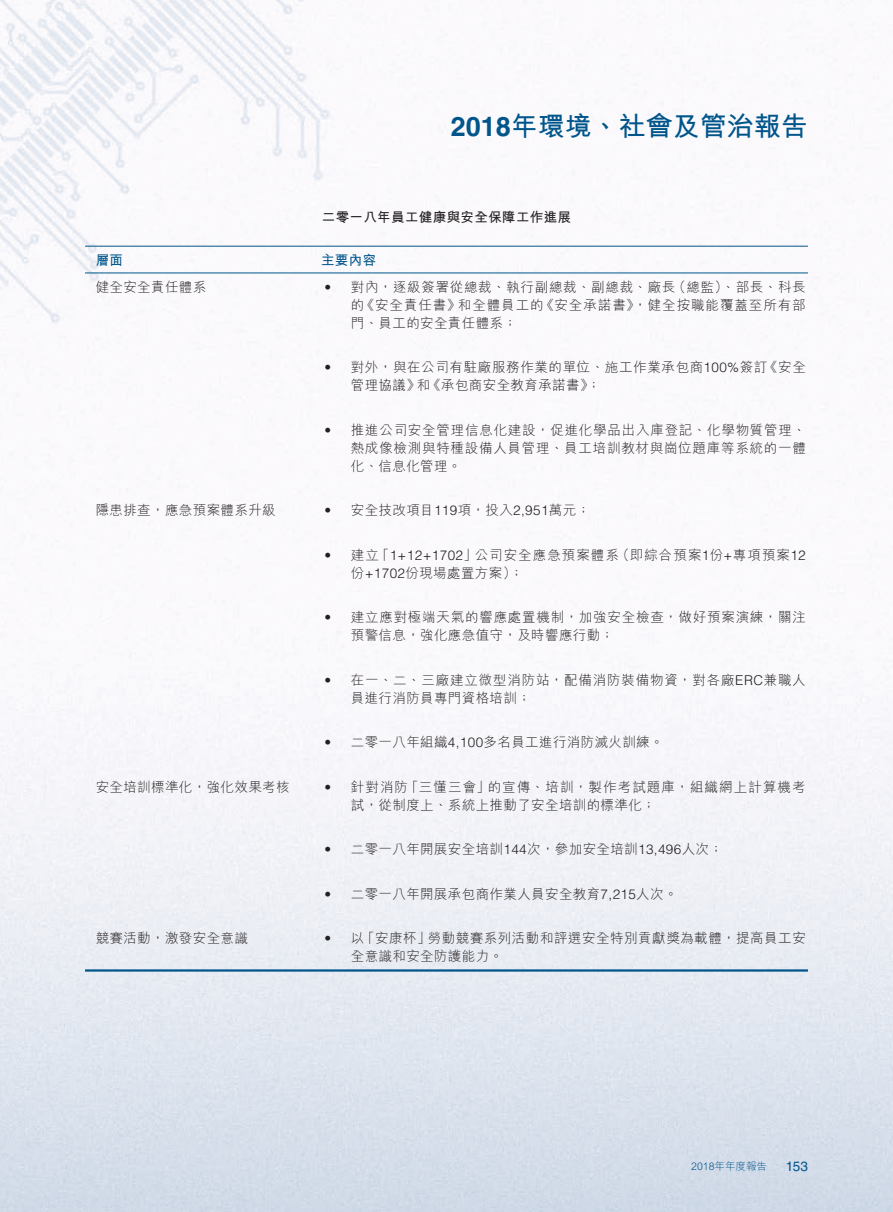
<style>
.page{position:relative;width:893px;height:1212px;background:#fff}
.page>*{position:absolute;margin:0;border:0;box-sizing:border-box;transform-origin:0 0}
.t1{font:700 27px "M Hei HK";color:#00558b}
.t2{font:300 13.5px/18px "M Hei HK";letter-spacing:.04em;color:#231f20;text-align:justify}
.t3{font:300 13.5px/18px "M Hei HK";letter-spacing:.06em;color:#231f20}
.t4{font:300 13.5px/18px "M Hei HK";letter-spacing:.08em;color:#231f20}
.t5{font:300 13.5px/18px "M Hei HK";letter-spacing:.075em;color:#231f20}
.t6{font:700 13.5px "M Hei HK";letter-spacing:.03em;color:#231f20}
.t7{font:700 13.5px "M Hei HK";letter-spacing:.03em;color:#00558b}
.t8{font:13.5px "Helvetica LT Std";color:#00558b}
.t9{font:300 10.5px "M Hei HK";color:#00558b}
.s1{font-family:"Helvetica LT Std"}
</style>
<div class="page">
<img style="left:0;top:0;width:893px;height:1212px">
<hr style="left:85px;top:246px;width:234px;height:1px;background:#00558b">
<hr style="left:319px;top:246px;width:489px;height:1px;background:#00558b">
<hr style="left:85px;top:273px;width:234px;height:1px;background:#00558b">
<hr style="left:319px;top:273px;width:489px;height:1px;background:#00558b">
<hr style="left:85px;top:969px;width:234px;height:2px;background:#00558b">
<hr style="left:319px;top:969px;width:489px;height:2px;background:#00558b">
<h1 class="t1" style="left:451px;top:107px;width:359px"><span class="s1">2018</span>年環境、社會及管治報告</h1>
<p class="t6" style="left:322px;top:208px;width:251px">二零一八年員工健康與安全保障工作進展</p>
<p class="t7" style="left:96px;top:250px;width:29px">層面</p>
<p class="t7" style="left:321px;top:250px;width:57px">主要內容</p>
<p class="t2" style="left:96px;top:277px;width:112px">健全安全責任體系</p>
<p class="t2" style="left:351px;top:277px;width:456px;text-indent:-26px"><span class="s1">•</span> 對內，逐級簽署從總裁、執行副總裁、副總裁、廠長（總監）、部長、科長的《安全責任書》和全體員工的《安全承諾書》，健全按職能覆蓋至所有部門、員工的安全責任體系；</p>
<p class="t2" style="left:351px;top:358px;width:456px;text-indent:-26px"><span class="s1">•</span> 對外，與在公司有駐廠服務作業的單位、施工作業承包商<span class="s1">100%</span>簽訂《安全管理協議》和《承包商安全教育承諾書》；</p>
<p class="t2" style="left:351px;top:420px;width:457px;text-indent:-26px"><span class="s1">•</span> 推進公司安全管理信息化建設，促進化學品出入庫登記、化學物質管理、熱成像檢測與特種設備人員管理、員工培訓教材與崗位題庫等系統的一體化、信息化管理。</p>
<p class="t2" style="left:96px;top:501px;width:182px">隱患排查，應急預案體系升級</p>
<p class="t2" style="left:324px;top:501px;width:267px"><span class="s1">•</span> 安全技改項目<span class="s1">119</span>項，投入<span class="s1">2,951</span>萬元；</p>
<p class="t5" style="left:351px;top:545px;width:456px;text-indent:-26px"><span class="s1">•</span> 建立「<span class="s1">1+12+1702</span>」公司安全應急預案體系（即綜合預案<span class="s1">1</span>份<span class="s1">+</span>專項預案<span class="s1">12</span>份<span class="s1">+1702</span>份現場處置方案）；</p>
<p class="t3" style="left:351px;top:608px;width:457px;text-indent:-26px"><span class="s1">•</span> 建立應對極端天氣的響應處置機制，加強安全檢查，做好預案演練，關注預警信息，強化應急值守，及時響應行動；</p>
<p class="t3" style="left:351px;top:670px;width:456px;text-indent:-26px"><span class="s1">•</span> 在一、二、三廠建立微型消防站，配備消防裝備物資，對各廠<span class="s1">ERC</span>兼職人員進行消防員專門資格培訓；</p>
<p class="t2" style="left:324px;top:733px;width:341px"><span class="s1">•</span> 二零一八年組織<span class="s1">4,100</span>多名員工進行消防滅火訓練。</p>
<p class="t2" style="left:96px;top:777px;width:195px">安全培訓標準化，強化效果考核</p>
<p class="t4" style="left:351px;top:777px;width:456px;text-indent:-26px"><span class="s1">•</span> 針對消防「三懂三會」的宣傳、培訓，製作考試題庫，組織網上計算機考試，從制度上、系統上推動了安全培訓的標準化；</p>
<p class="t2" style="left:324px;top:840px;width:400px"><span class="s1">•</span> 二零一八年開展安全培訓<span class="s1">144</span>次，參加安全培訓<span class="s1">13,496</span>人次；</p>
<p class="t2" style="left:324px;top:884px;width:355px"><span class="s1">•</span> 二零一八年開展承包商作業人員安全教育<span class="s1">7,215</span>人次。</p>
<p class="t2" style="left:96px;top:929px;width:154px">競賽活動，激發安全意識</p>
<p class="t2" style="left:351px;top:929px;width:456px;text-indent:-26px"><span class="s1">•</span> 以「安康杯」勞動競賽系列活動和評選安全特別貢獻獎為載體，提高員工安全意識和安全防護能力。</p>
<p class="t9" style="left:691px;top:1159px;width:77px">2018年年度報告</p>
<p class="t8" style="left:786px;top:1159px;width:23px">153</p>
</div>
